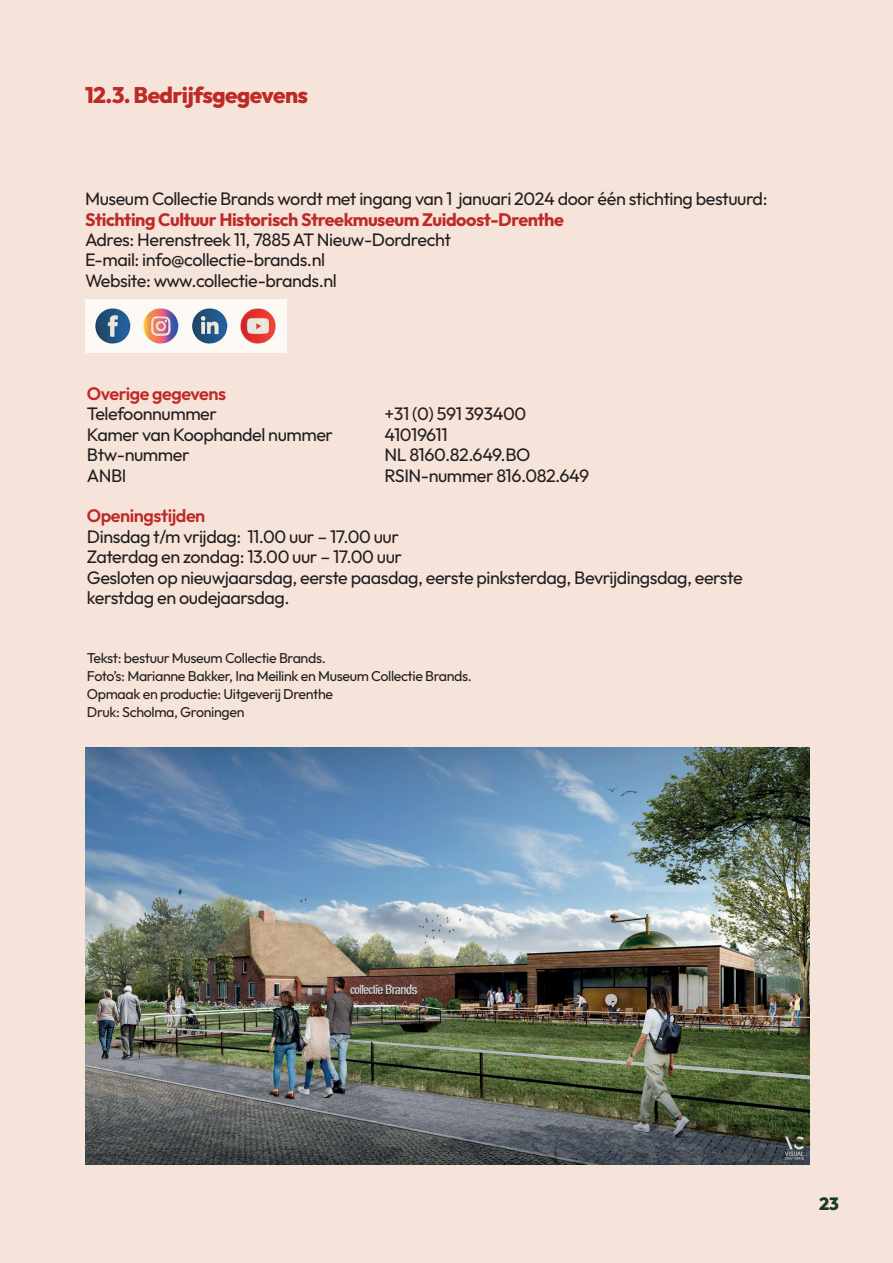
<style>
.page{position:relative;width:893px;height:1263px;background:#f6e4db}
.page>*{position:absolute;margin:0;border:0;box-sizing:border-box;transform-origin:0 0}
.t1{font:800 22.5px "Outfit";letter-spacing:-.025em;color:#be2a25}
.t2{font:18px/20.4px "Outfit";letter-spacing:-.025em;color:#231f20}
.t3{font:700 18px "Outfit";letter-spacing:-.025em;color:#be2a25}
.t4{font:600 18px "Outfit";letter-spacing:-.025em;color:#be2a25}
.t5{font:800 17.7px "Outfit";color:#173925}
.t6{font:14.25px/18px "Outfit";letter-spacing:-.025em;color:#231f20}
</style>
<div class="page">
<img style="left:85px;top:299px;width:202px;height:53px">
<img style="left:85px;top:747px;width:725px;height:417px">
<p class="t1" style="left:85px;top:83px;width:225px">12.3. Bedrijfsgegevens</p>
<p class="t2" style="left:85px;top:188px;width:684px">Museum Collectie Brands wordt met ingang van 1 januari 2024 door één stichting bestuurd:</p>
<p class="t3" style="left:85px;top:209px;width:480px">Stichting Cultuur Historisch Streekmuseum Zuidoost-Drenthe</p>
<p class="t2" style="left:85px;top:229px;width:367px">Adres: Herenstreek 11, 7885 AT Nieuw-Dordrecht<br>E-mail: info@collectie-brands.nl<br>Website: www.collectie-brands.nl</p>
<p class="t4" style="left:87px;top:383px;width:141px">Overige gegevens</p>
<p class="t2" style="left:87px;top:404px;width:132px">Telefoonnummer</p>
<p class="t2" style="left:385px;top:404px;width:143px">+31 (0) 591 393400</p>
<p class="t2" style="left:87px;top:424px;width:248px">Kamer van Koophandel nummer</p>
<p class="t2" style="left:385px;top:424px;width:65px">41019611</p>
<p class="t2" style="left:87px;top:445px;width:104px">Btw-nummer</p>
<p class="t2" style="left:385px;top:445px;width:147px">NL 8160.82.649.BO</p>
<p class="t2" style="left:87px;top:465px;width:41px">ANBI</p>
<p class="t2" style="left:385px;top:465px;width:206px">RSIN-nummer 816.082.649</p>
<p class="t4" style="left:87px;top:506px;width:120px">Openingstijden</p>
<p class="t2" style="left:87px;top:526px;width:657px">Dinsdag t/m vrijdag: 11.00 uur – 17.00 uur<br>Zaterdag en zondag: 13.00 uur – 17.00 uur<br>Gesloten op nieuwjaarsdag, eerste paasdag, eerste pinksterdag, Bevrijdingsdag, eerste kerstdag en oudejaarsdag.</p>
<p class="t6" style="left:87px;top:649px;width:387px">Tekst: bestuur Museum Collectie Brands.<br>Foto’s: Marianne Bakker, Ina Meilink en Museum Collectie Brands.<br>Opmaak en productie: Uitgeverij Drenthe<br>Druk: Scholma, Groningen</p>
<p class="t5" style="left:819px;top:1193px;width:21px">23</p>
</div>
